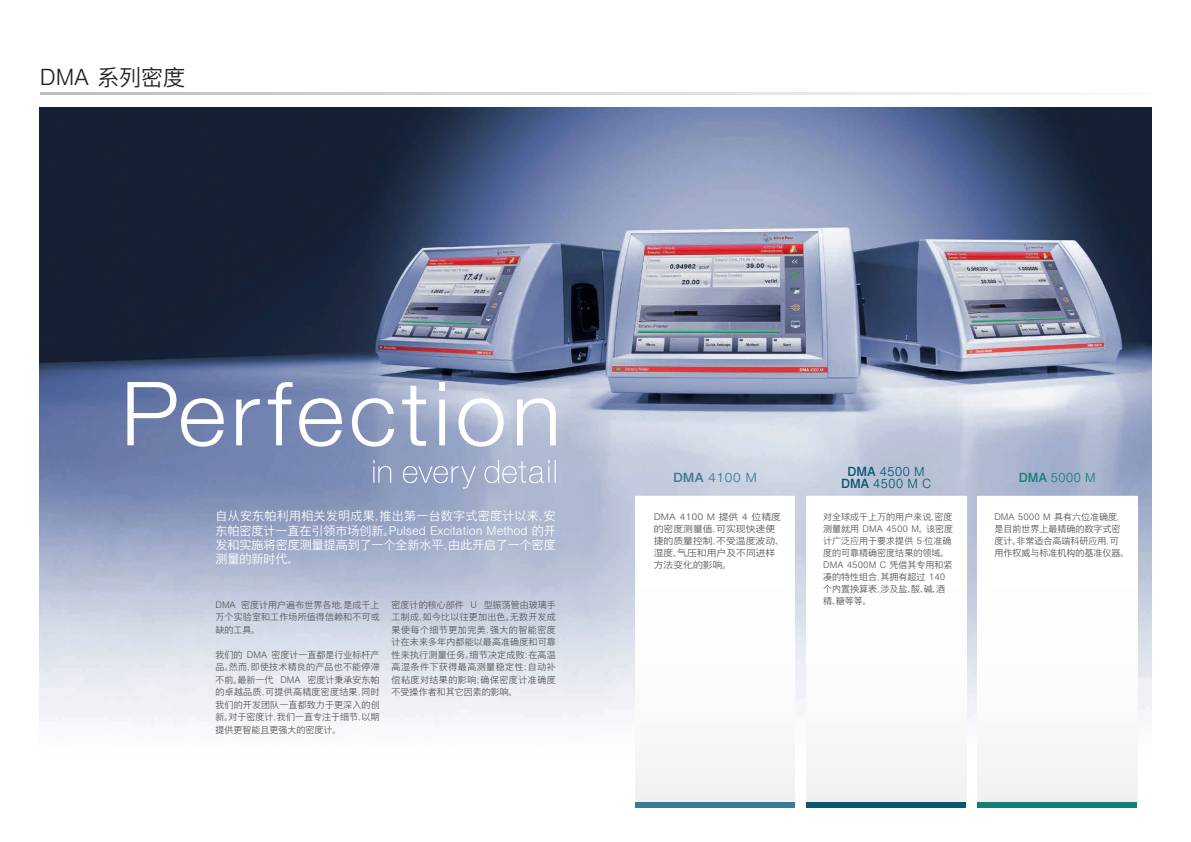
<style>
.page{position:relative;width:1191px;height:842px;background:#fff}
.page>*{position:absolute;margin:0;border:0;box-sizing:border-box;transform-origin:0 0}
.t1{font:300 22px "Nimbus Sans Global";color:#231f20}
.t2{font:300 12.5px/12.5px "Nimbus Sans Global";color:#0b576d;text-align:center}
.t3{font:300 12.5px "Nimbus Sans Global";color:#3c7b93;scale:1.09 1}
.t4{font:300 12.5px "Nimbus Sans Global";color:#167f75}
.t5{font:300 12px/14.4px "Nimbus Sans Global";color:#fff;text-align:justify}
.t6{font:300 9px/12.5px "Nimbus Sans Global";color:#57585a;text-align:justify}
.t7{font:300 9px/12px "Nimbus Sans Global";color:#57585a;scale:1.09 1}
.s1{font-weight:500}
</style>
<div class="page">
<img style="left:40px;top:108px;width:1111px;height:619px">
<svg style="left:373px;top:460px;width:183px;height:29px;background:#a6b2cd"></svg>
<svg style="left:127px;top:382px;width:429px;height:65px"></svg>
<div style="left:635px;top:496px;width:160px;height:306px;background:#fdfdfd"></div>
<div style="left:635px;top:802px;width:160px;height:6px;background:#3c7b93"></div>
<div style="left:977px;top:496px;width:160px;height:306px;background:#fdfdfd"></div>
<div style="left:977px;top:802px;width:160px;height:6px;background:#167f75"></div>
<div style="left:806px;top:496px;width:160px;height:306px;background:#fdfdfd"></div>
<div style="left:806px;top:802px;width:160px;height:6px;background:#0b576d"></div>
<hr style="left:40px;top:92px;width:1111px;height:3px;background:#bcbdc0">
<h1 class="t1" style="left:40px;top:65px;width:147px">DMA 系列密度</h1>
<h3 class="t5" style="left:215px;top:509px;width:342px">自从安东帕利用相关发明成果，推出第一台数字式密度计以来，安东帕密度计一直在引领市场创新。Pulsed Excitation Method 的开发和实施将密度测量提高到了一个全新水平，由此开启了一个密度测量的新时代。</h3>
<p class="t6" style="left:215px;top:598px;width:166px">DMA 密度计用户遍布世界各地，是成千上万个实验室和工作场所值得信赖和不可或缺的工具。</p>
<p class="t6" style="left:215px;top:648px;width:166px">我们的 DMA 密度计一直都是行业标杆产品。然而，即使技术精良的产品也不能停滞不前。最新一代 DMA 密度计秉承安东帕的卓越品质，可提供高精度密度结果，同时我们的开发团队一直都致力于更深入的创新。对于密度计，我们一直专注于细节，以期提供更智能且更强大的密度计。</p>
<p class="t6" style="left:392px;top:598px;width:166px">密度计的核心部件 U 型振荡管由玻璃手工制成，如今比以往更加出色。无数开发成果使每个细节更加完美，强大的智能密度计在未来多年内都能以最高准确度和可靠性来执行测量任务。细节决定成败：在高温高湿条件下获得最高测量稳定性；自动补偿粘度对结果的影响；确保密度计准确度不受操作者和其它因素的影响。</p>
<h2 class="t3" style="left:673px;top:470px;width:79px"><span class="s1">DMA</span> 4100 M</h2>
<p class="t7" style="left:654px;top:511px;width:121px">DMA 4100 M 提供 4 位精度的密度测量值，可实现快速便捷的质量控制，不受温度波动、湿度、气压和用户及不同进样方法变化的影响。</p>
<h2 class="t2" style="left:841px;top:465px;width:92px"><span class="s1">DMA</span> 4500 M<br><span class="s1">DMA</span> 4500 M C</h2>
<p class="t6" style="left:823px;top:511px;width:131px;line-height:12px;text-align:left">对全球成千上万的用户来说，密度测量就用 DMA 4500 M。该密度计广泛应用于要求提供 5·位准确度的可靠精确密度结果的领域。<br>DMA 4500M C 凭借其专用和紧凑的特性组合，其拥有超过 140个内置换算表，涉及盐、酸、碱、酒精、糖等等。</p>
<h2 class="t4" style="left:1018px;top:470px;width:79px"><span class="s1">DMA</span> 5000 M</h2>
<p class="t6" style="left:994px;top:511px;width:136px;line-height:12px;text-align:left">DMA 5000 M 具有六位准确度，是目前世界上最精确的数字式密度计。非常适合高端科研应用，可用作权威与标准机构的基准仪器。</p>
</div>
